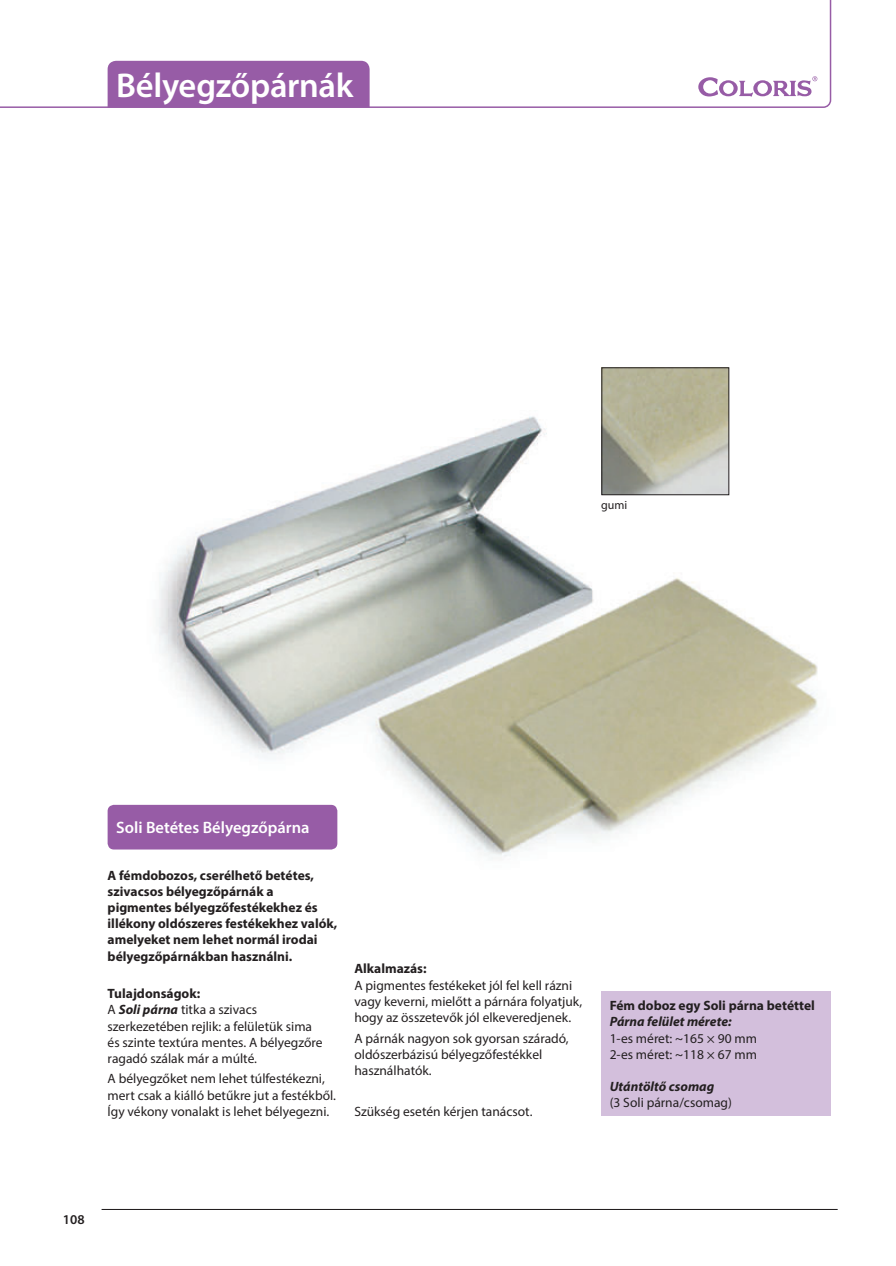
<style>
.page{position:relative;width:896px;height:1266px;background:#fff}
.page>*{position:absolute;margin:0;border:0;box-sizing:border-box;transform-origin:0 0}
.t1{font:600 34.5px "Myriad Pro";letter-spacing:-.01em;color:#fff}
.t2{font:600 16.5px "Myriad Pro";color:#fff}
.t3{font:13.5px/16.2px "Myriad Pro";color:#231f20}
.t4{font:700 13.5px/16.2px "Myriad Pro";color:#231f20}
.t5{font:italic 700 13.5px "Myriad Pro";color:#231f20}
.t6{font:600 13.5px "Myriad Pro";color:#231f20}
.t7{font:12px "Myriad Pro";color:#231f20}
.s1{font-weight:700}
.s2{font-weight:700;font-style:italic}
</style>
<div class="page">
<hr style="left:102px;top:1208px;width:735px;height:2px;background:#231f20">
<div style="left:102px;top:1209px;width:735px;height:13px;background:#fff"></div>
<img style="left:142px;top:367px;width:676px;height:492px">
<img style="left:603px;top:369px;width:124px;height:124px">
<div style="left:601px;top:367px;width:128px;height:128px;border:1px solid #231f20"></div>
<div style="left:601px;top:499px;width:128px;height:13px;background:#fff"></div>
<svg style="left:0;top:0;width:831px;height:108px"></svg>
<svg style="left:698px;top:76px;width:119px;height:21px"></svg>
<div style="left:108px;top:804px;width:229px;height:45px;background:#975ca6;border-radius:6px"></div>
<div style="left:108px;top:61px;width:261px;height:47px;background:#975ca6"></div>
<div style="left:601px;top:991px;width:229px;height:124px;background:#d3bfdc"></div>
<h1 class="t1" style="left:116px;top:72px;width:239px">Bélyegzőpárnák</h1>
<p class="t7" style="left:601px;top:500px;width:28px">gumi</p>
<p class="t2" style="left:116px;top:821px;width:195px">Soli Betétes Bélyegzőpárna</p>
<p class="t4" style="left:108px;top:868px;width:231px">A fémdobozos, cserélhető betétes, szivacsos bélyegzőpárnák a pigmentes bélyegzőfestékekhez és illékony oldószeres festékekhez valók, amelyeket nem lehet normál irodai bélyegzőpárnákban használni.</p>
<p class="t3" style="left:108px;top:986px;width:216px"><span class="s1">Tulajdonságok:<br></span>A <span class="s2">Soli párna</span> titka a szivacs szerkezetében rejlik: a felületük sima és szinte textúra mentes. A bélyegzőre ragadó szálak már a múlté.</p>
<p class="t3" style="left:108px;top:1071px;width:230px">A bélyegzőket nem lehet túlfestékezni, mert csak a kiálló betűkre jut a festékből.<br>Így vékony vonalakt is lehet bélyegezni.</p>
<p class="t4" style="left:354px;top:961px;width:74px">Alkalmazás:</p>
<p class="t3" style="left:354px;top:978px;width:229px">A pigmentes festékeket jól fel kell rázni vagy keverni, mielőtt a párnára folyatjuk, hogy az összetevők jól elkeveredjenek.</p>
<p class="t3" style="left:354px;top:1030px;width:216px">A párnák nagyon sok gyorsan száradó, oldószerbázisú bélyegzőfestékkel használhatók.</p>
<p class="t3" style="left:354px;top:1104px;width:180px">Szükség esetén kérjen tanácsot.</p>
<p class="t4" style="left:609px;top:998px;width:207px">Fém doboz egy Soli párna betéttel</p>
<p class="t5" style="left:609px;top:1016px;width:123px">Párna felület mérete:</p>
<p class="t3" style="left:609px;top:1030px;width:149px">1-es méret: ~165 × 90 mm<br>2-es méret: ~118 × 67 mm</p>
<p class="t5" style="left:609px;top:1081px;width:106px">Utántöltő csomag</p>
<p class="t3" style="left:609px;top:1095px;width:124px">(3 Soli párna/csomag)</p>
<p class="t6" style="left:63px;top:1214px;width:23px">108</p>
</div>
